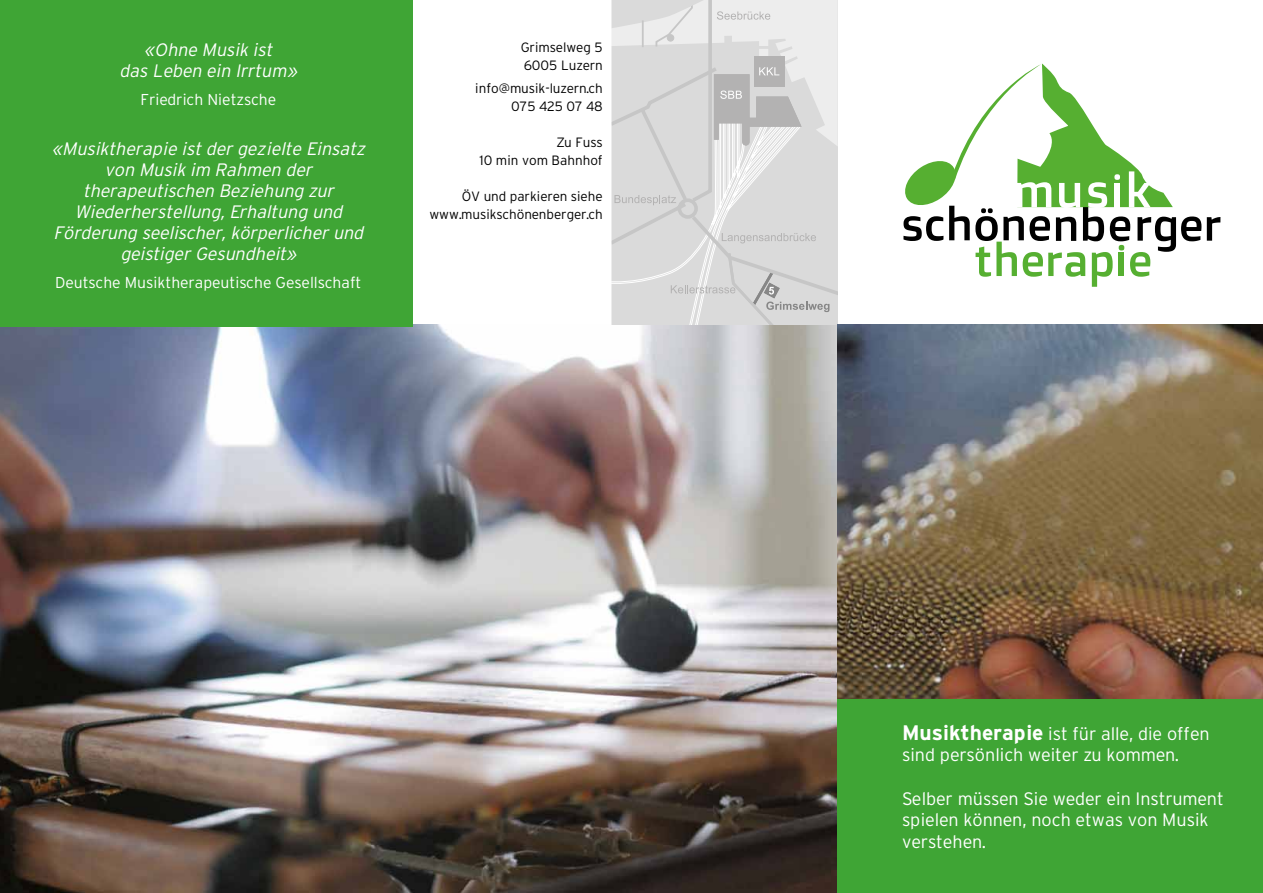
<style>
.page{position:relative;width:1263px;height:893px;background:#fff}
.page>*{position:absolute;margin:0;border:0;box-sizing:border-box;transform-origin:0 0}
.t1{font:italic 300 18px/21px "Interstate";color:#fff;text-align:center}
.t2{font:300 18px/21.6px "Interstate";color:#fff}
.t3{font:300 15.75px "Interstate";color:#fff}
.t4{font:300 13.5px/18px "Interstate";color:#000;text-align:right}
.s1{font-weight:700;font-size:21px}
</style>
<div class="page">
<img style="left:0;top:325px;width:838px;height:568px">
<div style="left:838px;top:698px;width:425px;height:195px;background:#3fa535"></div>
<div style="left:0;top:0;width:412px;height:326px;background:#3fa535"></div>
<svg style="left:611px;top:0;width:227px;height:325px;background:#dadada"></svg>
<img style="left:838px;top:325px;width:425px;height:374px">
<svg style="left:1207px;top:217px;width:13px;height:24px"></svg>
<svg style="left:903px;top:64px;width:298px;height:223px"></svg>
<p class="t1" style="left:120px;top:39px;width:183px">«Ohne Musik ist<br>das Leben ein Irrtum»</p>
<p class="t3" style="left:140px;top:91px;width:137px">Friedrich Nietzsche</p>
<p class="t1" style="left:52px;top:138px;width:319px">«Musiktherapie istdergezielte Einsatz von Musik im Rahmen der therapeutischen Beziehung zur<br>Wiederherstellung,Erhaltung und<br>Förderung seelischer,körperlicherund geistigerGesundheit»</p>
<p class="t3" style="left:55px;top:274px;width:308px">Deutsche Musiktherapeutische Gesellschaft</p>
<p class="t4" style="left:521px;top:38px;width:84px;text-align:left">Grimselweg 5<br>6005 Luzern</p>
<p class="t4" style="left:475px;top:79px;width:129px">info@musik-luzern.ch<br>075 425 07 48</p>
<p class="t4" style="left:480px;top:133px;width:125px">Zu Fuss<br>10 min vom Bahnhof</p>
<p class="t4" style="left:429px;top:187px;width:175px">ÖV und parkieren siehe www.musikschönenberger.ch</p>
<p class="t2" style="left:902px;top:723px;width:309px"><span class="s1">Musiktherapie</span> ist für alle, die offen sind persönlich weiter zu kommen.</p>
<p class="t2" style="left:902px;top:787px;width:323px">Selber müssen Sie weder ein Instrument spielen können, noch etwas von Musik verstehen.</p>
</div>
